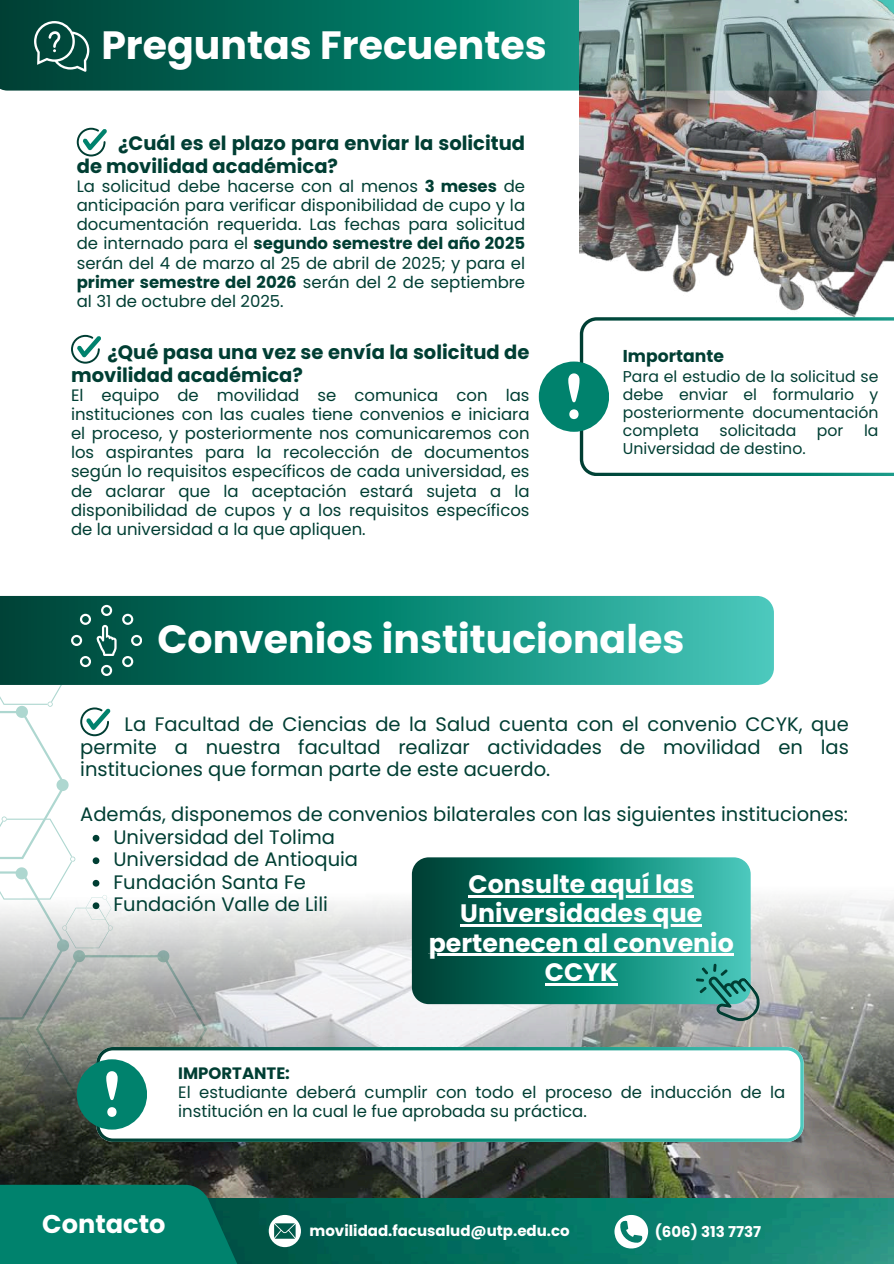
<style>
.page{position:relative;width:894px;height:1264px;background:#fff}
.page>*{position:absolute;margin:0;border:0;box-sizing:border-box;transform-origin:0 0}
.t1{font:700 39.45px "Poppins";color:#fff}
.t2{font:700 25.65px "Poppins";color:#fff}
.t3{font:700 25.2px/29.2px "Poppins";color:#fff;text-align:center}
.t4{font:19.5px/22.5px "Poppins";color:#003e33;text-align:justify}
.t5{font:700 19.5px/22.5px "Poppins";color:#003e33}
.t6{font:700 17.25px "Poppins";color:#003e33}
.t7{font:16.5px/19.2px "Poppins";color:#003e33;text-align:justify}
.t8{font:700 16.5px "Poppins";color:#003e33}
.t9{font:15.6px/18px "Poppins";color:#003e33;text-align:justify}
.t10{font:700 15px "Poppins";color:#fff}
.s1{font-weight:700}
</style>
<div class="page">
<img style="left:0;top:870px;width:893px;height:393px">
<svg style="left:0;top:1184px;width:263px;height:79px;background:#057a67"></svg>
<svg style="left:269px;top:1214px;width:32px;height:33px"></svg>
<svg style="left:614px;top:1214px;width:34px;height:39px"></svg>
<svg style="left:0;top:0;width:579px;height:91px;background:#036b5a"></svg>
<svg style="left:579px;top:431px;width:314px;height:45px"></svg>
<svg style="left:538px;top:361px;width:58px;height:70px"></svg>
<svg style="left:71px;top:335px;width:30px;height:28px"></svg>
<svg style="left:96px;top:1047px;width:707px;height:94px"></svg>
<svg style="left:77px;top:128px;width:30px;height:28px"></svg>
<svg style="left:34px;top:21px;width:55px;height:51px;background:#336c62"></svg>
<svg style="left:0;top:596px;width:773px;height:89px;background:#1a9483"></svg>
<svg style="left:0;top:605px;width:206px;height:524px"></svg>
<svg style="left:412px;top:857px;width:338px;height:147px;background:#158171"></svg>
<hr style="left:468px;top:895px;width:225px;height:2px;background:#fff">
<hr style="left:460px;top:924px;width:242px;height:2px;background:#fff">
<hr style="left:428px;top:953px;width:305px;height:3px;background:#fff">
<hr style="left:544px;top:983px;width:73px;height:2px;background:#fff">
<svg style="left:695px;top:960px;width:72px;height:72px;background:#6fa6a1"></svg>
<img style="left:579px;top:0;width:314px;height:424px">
<h1 class="t1" style="left:101px;top:18px;width:446px">Preguntas Frecuentes</h1>
<p class="t5" style="left:77px;top:132px;width:450px;text-indent:41px">¿Cuál es el plazo para enviar la solicitud de movilidad académica?</p>
<p class="t7" style="left:77px;top:177px;width:450px">La solicitud debe hacerse con al menos <span class="s1">3 meses</span> de anticipación para verificar disponibilidad de cupo y la documentación requerida. Las fechas para solicitud de internado para el <span class="s1">segundo semestre del año 2025 </span>serán del 4 de marzo al 25 de abril de 2025; y para el <span class="s1">primer semestre del 2026</span> serán del 2 de septiembre al 31 de octubre del 2025.</p>
<p class="t5" style="left:71px;top:341px;width:460px;text-indent:36px">¿Qué pasa una vez se envía la solicitud de movilidad académica?</p>
<p class="t7" style="left:71px;top:385px;width:460px">El equipo de movilidad se comunica con las instituciones con las cuales tiene convenios e iniciara el proceso, y posteriormente nos comunicaremos con los aspirantes para la recolección de documentos según lo requisitos específicos de cada universidad, es de aclarar que la aceptación estará sujeta a la disponibilidad de cupos y a los requisitos específicos de la universidad a la que apliquen.</p>
<p class="t6" style="left:622px;top:344px;width:102px">Importante</p>
<p class="t9" style="left:622px;top:368px;width:257px">Para el estudio de la solicitud se debe enviar el formulario y posteriormente documentación completa</p>
<p class="t9" style="left:719px;top:422px;width:78px">solicitada</p>
<p class="t9" style="left:816px;top:422px;width:28px">por</p>
<p class="t9" style="left:863px;top:422px;width:16px">la</p>
<p class="t9" style="left:622px;top:440px;width:184px">Universidad de destino.</p>
<h1 class="t1" style="left:157px;top:612px;width:528px">Convenios institucionales</h1>
<p class="t4" style="left:80px;top:713px;width:769px;text-indent:44px">La Facultad de Ciencias de la Salud cuenta con el convenio CCYK, que permite a nuestra facultad realizar actividades de movilidad en las instituciones que forman parte de este acuerdo.</p>
<p class="t4" style="left:113px;top:803px;width:736px;text-align:left;text-indent:-33px">Además, disponemos de convenios bilaterales con las siguientes instituciones:<br>Universidad del Tolima<br>Universidad de Antioquia<br>Fundación Santa Fe<br>Fundación Valle de Lili</p>
<h3 class="t3" style="left:428px;top:869px;width:306px">Consulte aquí las<br>Universidades que pertenecen al convenio<br>CCYK</h3>
<p class="t8" style="left:178px;top:1061px;width:113px">IMPORTANTE:</p>
<p class="t7" style="left:178px;top:1082px;width:608px">El estudiante deberá cumplir con todo el proceso de inducción de la institución en la cual le fue aprobada su práctica.</p>
<h2 class="t2" style="left:42px;top:1205px;width:125px">Contacto</h2>
<p class="t10" style="left:309px;top:1220px;width:262px">movilidad.facusalud@utp.edu.co</p>
<p class="t10" style="left:654px;top:1221px;width:108px">(606) 313 7737</p>
</div>
